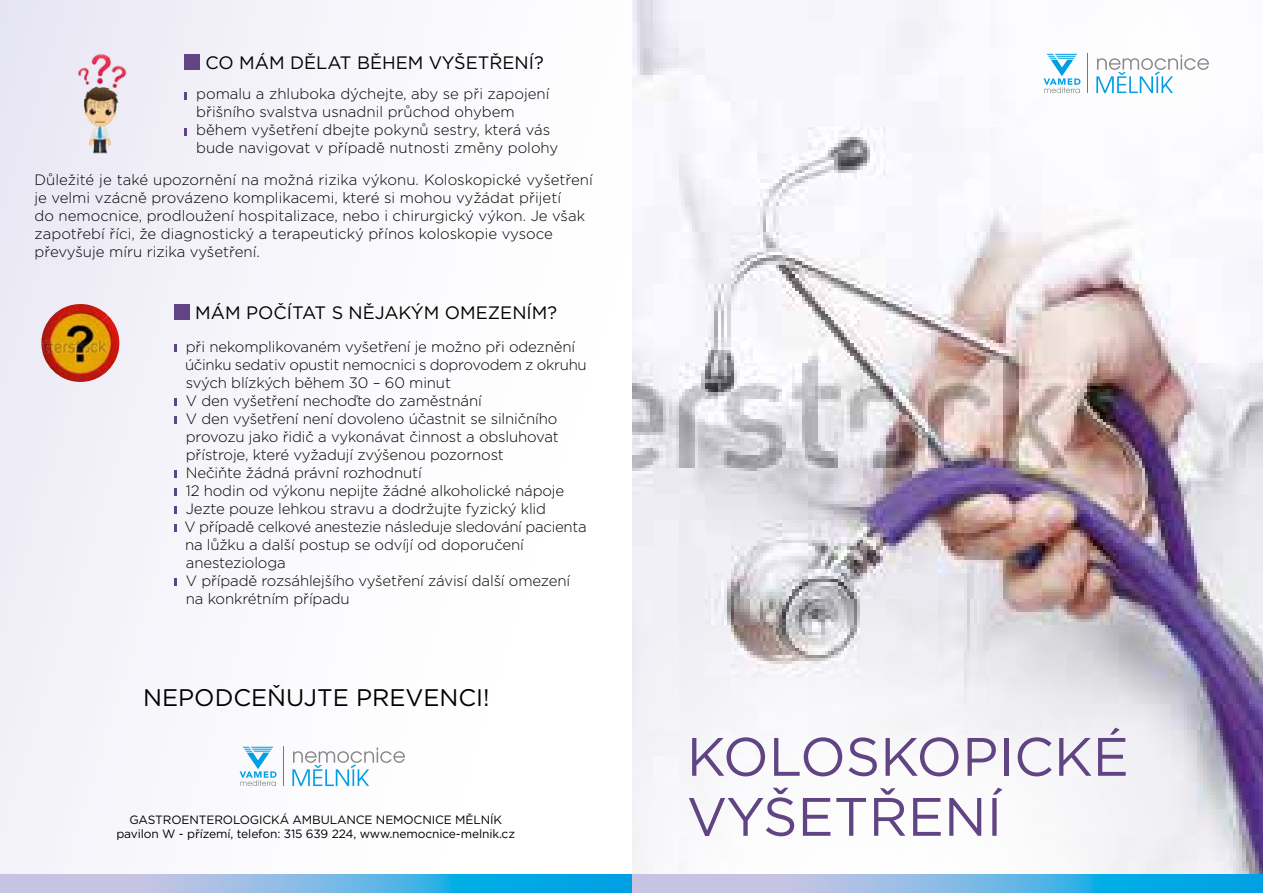
<style>
.page{position:relative;width:1263px;height:893px;background:#f8f8fc}
.page>*{position:absolute;margin:0;border:0;box-sizing:border-box;transform-origin:0 0}
.t1{font:54px/60px "Gotham";color:#604483}
.t2{font:24px "Gotham";color:#000}
.t3{font:18px "Gotham";color:#000}
.t4{font:300 15px/18px "Gotham";letter-spacing:-.01em;color:#000}
.t5{font:12px/14.4px "Gotham";letter-spacing:-.01em;color:#000;text-align:center}
</style>
<div class="page">
<div style="left:174px;top:304px;width:16px;height:15px;background:#604483"></div>
<svg style="left:174px;top:344px;width:3px;height:8px"></svg>
<svg style="left:174px;top:398px;width:3px;height:8px"></svg>
<svg style="left:174px;top:416px;width:3px;height:8px"></svg>
<svg style="left:174px;top:470px;width:3px;height:8px"></svg>
<svg style="left:174px;top:488px;width:3px;height:8px"></svg>
<svg style="left:174px;top:506px;width:3px;height:8px"></svg>
<svg style="left:174px;top:524px;width:3px;height:8px"></svg>
<svg style="left:174px;top:578px;width:3px;height:8px"></svg>
<img style="left:41px;top:304px;width:78px;height:78px;border-radius:39px">
<img style="left:632px;top:0;width:631px;height:875px">
<svg style="left:906px;top:0;width:357px;height:299px"></svg>
<svg style="left:1144px;top:573px;width:116px;height:302px"></svg>
<svg style="left:503px;top:573px;width:641px;height:302px"></svg>
<svg style="left:1043px;top:54px;width:37px;height:39px"></svg>
<hr style="left:1087px;top:54px;width:1px;height:39px;background:#009fe3">
<svg style="left:1096px;top:55px;width:113px;height:38px"></svg>
<svg style="left:631px;top:875px;width:632px;height:18px;background:#70b7e4"></svg>
<svg style="left:240px;top:747px;width:37px;height:39px"></svg>
<hr style="left:283px;top:747px;width:1px;height:39px;background:#009fe3">
<svg style="left:292px;top:748px;width:113px;height:38px"></svg>
<svg style="left:0;top:875px;width:631px;height:18px;background:#6cb7e4"></svg>
<div style="left:185px;top:54px;width:15px;height:15px;background:#604483"></div>
<svg style="left:185px;top:92px;width:2px;height:7px"></svg>
<svg style="left:185px;top:128px;width:2px;height:7px"></svg>
<img style="left:58px;top:54px;width:87px;height:103px">
<p class="t3" style="left:206px;top:51px;width:340px">CO MÁM DĚLAT BĚHEM VYŠETŘENÍ?</p>
<p class="t4" style="left:196px;top:84px;width:364px">pomalu a zhluboka dýchejte, aby se při zapojení břišního svalstva usnadnil průchod ohybem během vyšetření dbejte pokynů sestry, která vás bude navigovat v případě nutnosti změny polohy</p>
<p class="t4" style="left:35px;top:170px;width:560px">Důležité je také upozornění na možná rizika výkonu. Koloskopické vyšetření je velmi vzácně provázeno komplikacemi, které si mohou vyžádat přijetí<br>do nemocnice, prodloužení hospitalizace, nebo i chirurgický výkon. Je však zapotřebí říci, že diagnostický a terapeutický přínos koloskopie vysoce převyšuje míru rizika vyšetření.</p>
<p class="t3" style="left:195px;top:301px;width:363px">MÁM POČÍTAT S NĚJAKÝM OMEZENÍM?</p>
<p class="t4" style="left:184px;top:337px;width:404px">při nekomplikovaném vyšetření je možno při odeznění účinku sedativ opustit nemocnici s doprovodem z okruhu svých blízkých během 30 – 60 minut<br>V den vyšetření nechoďte do zaměstnání<br>V den vyšetření není dovoleno účastnit se silničního provozu jako řidič a vykonávat činnost a obsluhovat přístroje, které vyžadují zvýšenou pozornost<br>Nečiňte žádná právní rozhodnutí<br>12 hodin od výkonu nepijte žádné alkoholické nápoje Jezte pouze lehkou stravu a dodržujte fyzický klid<br>V případě celkové anestezie následuje sledování pacienta na lůžku a další postup se odvíjí od doporučení anesteziologa<br>V případě rozsáhlejšího vyšetření závisí další omezení na konkrétním případu</p>
<h2 class="t2" style="left:143px;top:682px;width:348px">NEPODCEŇUJTE PREVENCI!</h2>
<p class="t5" style="left:116px;top:812px;width:400px">GASTROENTEROLOGICKÁ AMBULANCE NEMOCNICE MĚLNÍK pavilon W - přízemí, telefon: 315 639 224, www.nemocnice-melnik.cz</p>
<h1 class="t1" style="left:687px;top:725px;width:444px">KOLOSKOPICKÉ<br>VYŠETŘENÍ</h1>
</div>
